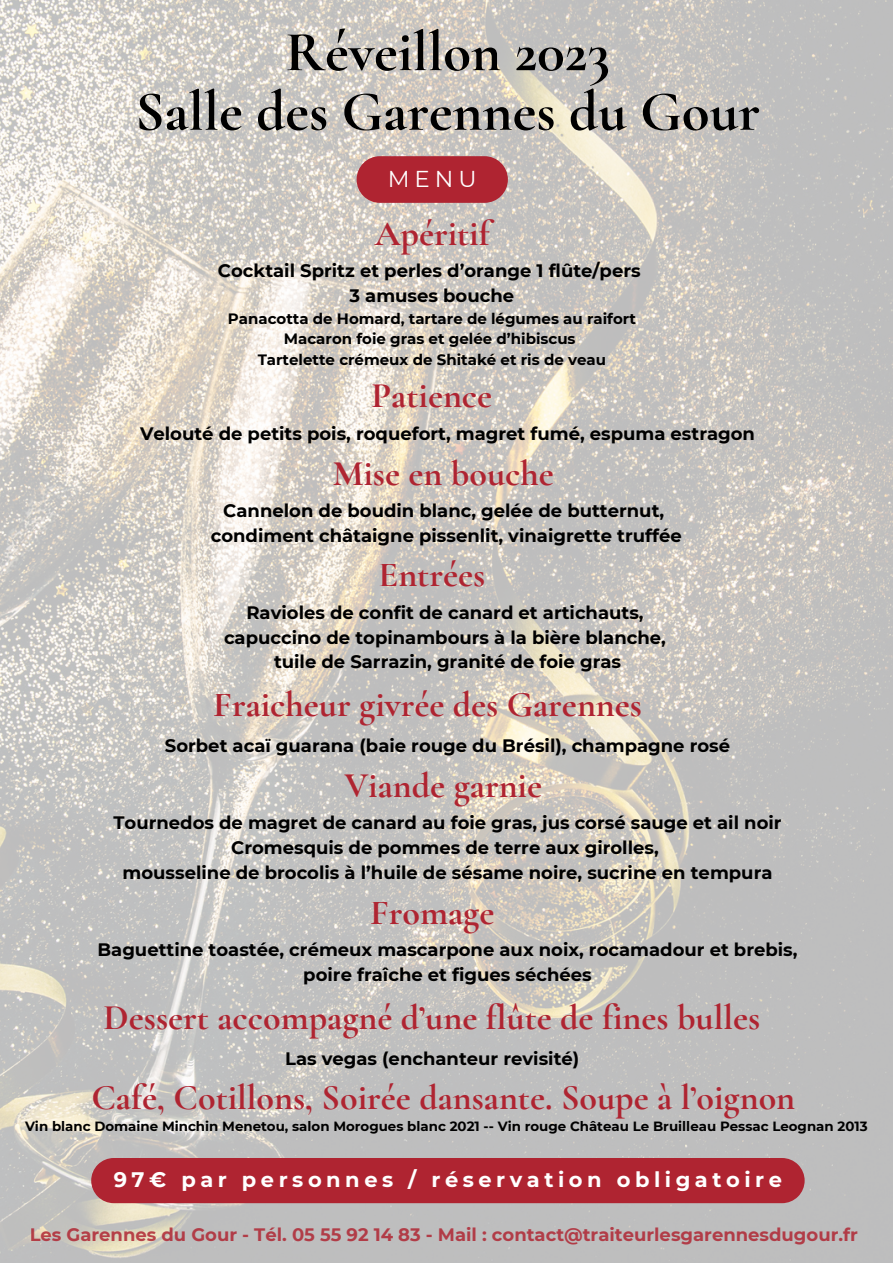
<style>
.page{position:relative;width:893px;height:1264px;background:#fff}
.page>*{position:absolute;margin:0;border:0;box-sizing:border-box;transform-origin:0 0}
.t1{font:700 57px "Cormorant Garamond";color:#000}
.t2{font:700 36px "Cormorant Garamond";color:#af2431}
.t3{font:22.95px "Montserrat";color:#fff}
.t4{font:700 21px "Montserrat";letter-spacing:.215em;color:#fff}
.t5{font:700 18px/24.8px "Montserrat";color:#000;text-align:center}
.t6{font:700 18px "Montserrat";color:#af2431}
.t7{font:700 15px "Montserrat";color:#000}
.t8{font:700 13.35px "Montserrat";color:#000}
</style>
<div class="page">
<img style="left:0;top:0;width:892px;height:1262px">
<div style="left:356px;top:156px;width:152px;height:47px;background:#af2431;border-radius:23px"></div>
<div style="left:91px;top:1157px;width:713px;height:46px;background:#af2431"></div>
<p class="t1" style="left:285px;top:17px;width:326px">Réveillon 2023</p>
<p class="t1" style="left:135px;top:77px;width:626px">Salle des Garennes du Gour</p>
<p class="t3" style="left:388px;top:164px;width:90px">MENU</p>
<p class="t2" style="left:375px;top:211px;width:116px">Apéritif</p>
<p class="t5" style="left:218px;top:258px;width:424px">Cocktail Spritz et perles d’orange 1 flûte/pers</p>
<p class="t5" style="left:349px;top:283px;width:166px">3 amuses bouche</p>
<p class="t7" style="left:228px;top:309px;width:409px">Panacotta de Homard, tartare de légumes au raifort</p>
<p class="t7" style="left:284px;top:330px;width:293px">Macaron foie gras et gelée d’hibiscus</p>
<p class="t7" style="left:258px;top:350px;width:350px">Tartelette crémeux de Shitaké et ris de veau</p>
<p class="t2" style="left:371px;top:374px;width:122px">Patience</p>
<p class="t5" style="left:140px;top:421px;width:616px">Velouté de petits pois, roquefort, magret fumé, espuma estragon</p>
<p class="t2" style="left:332px;top:451px;width:223px">Mise en bouche</p>
<p class="t5" style="left:223px;top:498px;width:442px">Cannelon de boudin blanc, gelée de butternut,</p>
<p class="t5" style="left:211px;top:523px;width:472px">condiment châtaigne pissenlit, vinaigrette truffée</p>
<p class="t2" style="left:378px;top:553px;width:108px">Entrées</p>
<p class="t5" style="left:246px;top:600px;width:399px">Ravioles de confit de canard et artichauts,</p>
<p class="t5" style="left:224px;top:624px;width:443px">capuccino de topinambours à la bière blanche,</p>
<p class="t5" style="left:274px;top:649px;width:348px">tuile de Sarrazin, granité de foie gras</p>
<p class="t2" style="left:213px;top:683px;width:430px">Fraicheur givrée des Garennes</p>
<p class="t5" style="left:165px;top:733px;width:566px">Sorbet acaï guarana (baie rouge du Brésil), champagne rosé</p>
<p class="t2" style="left:344px;top:763px;width:199px">Viande garnie</p>
<p class="t5" style="left:113px;top:810px;width:669px">Tournedos de magret de canard au foie gras, jus corsé sauge et ail noir<br>Cromesquis de pommes de terre aux girolles,</p>
<p class="t5" style="left:123px;top:860px;width:651px">mousseline de brocolis à l’huile de sésame noire, sucrine en tempura</p>
<p class="t2" style="left:370px;top:890px;width:126px">Fromage</p>
<p class="t5" style="left:97px;top:937px;width:701px">Baguettine toastée, crémeux mascarpone aux noix, rocamadour et brebis, poire fraîche et figues séchées</p>
<p class="t2" style="left:103px;top:995px;width:658px">Dessert accompagné d’une flûte de fines bulles</p>
<p class="t5" style="left:285px;top:1045px;width:296px">Las vegas (enchanteur revisité)</p>
<p class="t2" style="left:91px;top:1076px;width:705px">Café, Cotillons, Soirée dansante. Soupe à l’oignon</p>
<p class="t8" style="left:25px;top:1117px;width:844px">Vin blanc Domaine Minchin Menetou, salon Morogues blanc 2021 -- Vin rouge Château Le Bruilleau Pessac Leognan 2013</p>
<p class="t4" style="left:114px;top:1166px;width:669px">97€ par personnes / réservation obligatoire</p>
<p class="t6" style="left:30px;top:1223px;width:829px">Les Garennes du Gour - Tél. 05 55 92 14 83 - Mail : contact@traiteurlesgarennesdugour.fr</p>
</div>
